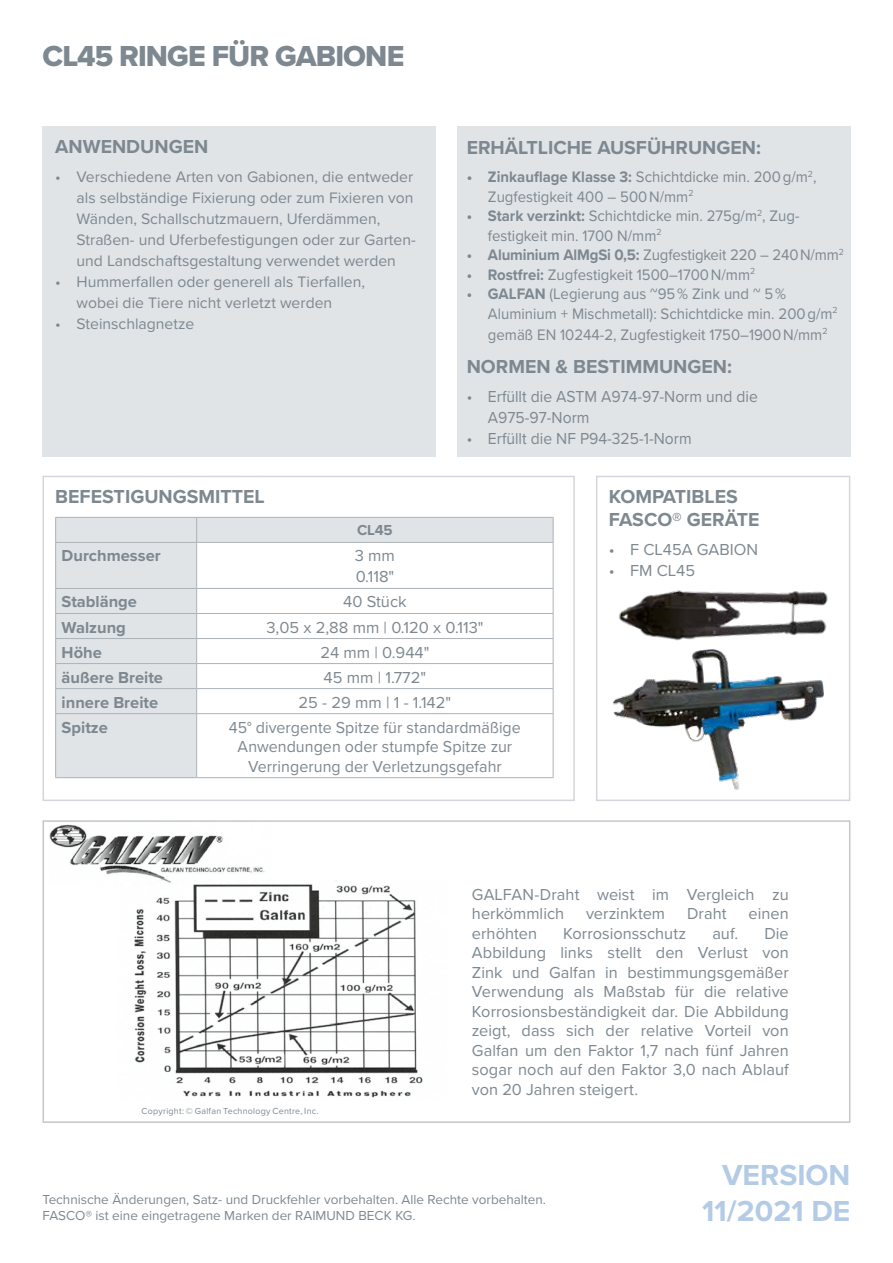
<style>
.page{position:relative;width:893px;height:1263px;background:#fff}
.page>*{position:absolute;margin:0;border:0;box-sizing:border-box;transform-origin:0 0}
.t1{font:30px "Proxima Nova Extrabld";letter-spacing:-.03em;color:#7d8890}
.t2{font:700 30px/36px "Proxima Nova";color:#b3cbe6;text-align:right}
.t3{font:700 19.5px/23.4px "Proxima Nova";color:#7d8890}
.t4{font:16.5px/19.5px "Proxima Nova";color:#7d8890}
.t5{font:16.5px/21px "Proxima Nova";color:#7d8890;scale:.95 1}
.t6{font:700 16.5px "Proxima Nova";color:#7d8890}
.t7{font:15.75px/19.5px "Proxima Nova";color:#7d8890;scale:.95 1}
.t8{font:15.75px/21px "Proxima Nova";color:#7d8890}
.t9{font:700 15px "Proxima Nova";color:#7d8890}
.t10{font:13.5px/16.5px "Proxima Nova";color:#7d8890}
.t11{font:9px "Proxima Nova";letter-spacing:.025em;color:#7d8890}
.s1{font-weight:700}
</style>
<div class="page">
<div style="left:43px;top:820px;width:807px;height:303px;border:2px solid #c5c7c7"></div>
<div style="left:457px;top:126px;width:393px;height:330px;background:#e1e4e7"></div>
<div style="left:596px;top:476px;width:254px;height:325px;background:#fff;border:2px solid #d3d7db"></div>
<div style="left:43px;top:126px;width:393px;height:330px;background:#e1e4e7"></div>
<img style="left:50px;top:820px;width:222px;height:61px">
<img style="left:134px;top:881px;width:289px;height:217px">
<img style="left:618px;top:590px;width:210px;height:60px">
<img style="left:614px;top:650px;width:210px;height:139px">
<div style="left:43px;top:476px;width:532px;height:325px;background:#fff;border:2px solid #d3d7db"></div>
<div style="left:56px;top:518px;width:497px;height:259px;background:#e1e4e7"></div>
<svg style="left:197px;top:543px;width:356px;height:234px"></svg>
<svg style="left:196px;top:518px;width:1px;height:24px"></svg>
<hr style="left:55px;top:542px;width:142px;height:1px;background:#abb3b9">
<hr style="left:197px;top:542px;width:356px;height:1px;background:#abb3b9">
<hr style="left:196px;top:543px;width:1px;height:45px;background:#abb3b9">
<hr style="left:55px;top:588px;width:142px;height:1px;background:#abb3b9">
<hr style="left:197px;top:588px;width:356px;height:1px;background:#abb3b9">
<hr style="left:55px;top:613px;width:142px;height:1px;background:#abb3b9">
<hr style="left:55px;top:638px;width:142px;height:1px;background:#abb3b9">
<hr style="left:55px;top:663px;width:142px;height:1px;background:#abb3b9">
<hr style="left:55px;top:688px;width:142px;height:1px;background:#abb3b9">
<hr style="left:55px;top:713px;width:142px;height:1px;background:#abb3b9">
<hr style="left:196px;top:714px;width:1px;height:63px;background:#abb3b9">
<hr style="left:55px;top:777px;width:142px;height:1px;background:#abb3b9">
<hr style="left:197px;top:777px;width:356px;height:1px;background:#abb3b9">
<hr style="left:55px;top:517px;width:142px;height:1px;background:#abb3b9">
<svg style="left:55px;top:518px;width:1px;height:24px"></svg>
<hr style="left:197px;top:517px;width:356px;height:1px;background:#abb3b9">
<svg style="left:553px;top:518px;width:1px;height:24px"></svg>
<hr style="left:55px;top:543px;width:1px;height:45px;background:#abb3b9">
<hr style="left:553px;top:543px;width:1px;height:45px;background:#abb3b9">
<svg style="left:55px;top:589px;width:1px;height:124px"></svg>
<svg style="left:196px;top:589px;width:358px;height:125px"></svg>
<hr style="left:55px;top:714px;width:1px;height:63px;background:#abb3b9">
<hr style="left:553px;top:714px;width:1px;height:63px;background:#abb3b9">
<h1 class="t1" style="left:43px;top:34px;width:363px">CL45 RINGE FÜR GABIONE</h1>
<p class="t3" style="left:55px;top:134px;width:155px">ANWENDUNGEN</p>
<p class="t8" style="left:77px;top:166px;width:341px;text-indent:-21px">• Verschiedene Arten von Gabionen, die entweder als selbständige Fixierung oder zum Fixieren von Wänden, Schallschutzmauern, Uferdämmen, Straßen- und Uferbefestigungen oder zur Garten&shy;und Landschaftsgestaltung verwendet werden</p>
<p class="t8" style="left:77px;top:271px;width:290px;text-indent:-21px">• Hummerfallen oder generell als Tierfallen, wobei die Tiere nicht verletzt werden</p>
<p class="t8" style="left:55px;top:313px;width:141px">• Steinschlagnetze</p>
<p class="t3" style="left:467px;top:135px;width:296px">ERHÄLTLICHE AUSFÜHRUNGEN:</p>
<p class="t7" style="left:488px;top:166px;width:347px;text-indent:-21px"><span class="s1">• Zinkauflage Klasse 3:</span> Schichtdicke min. 200 g/m<sup>2</sup>,<br>Zugfestigkeit 400 – 500 N/mm<sup>2</sup></p>
<p class="t7" style="left:488px;top:205px;width:330px;text-indent:-21px"><span class="s1">• Stark verzinkt:</span> Schichtdicke min. 275g/m<sup>2</sup>, Zug&shy;festigkeit min. 1700 N/mm<sup>2</sup></p>
<p class="t7" style="left:467px;top:244px;width:398px"><span class="s1">• Aluminium AlMgSi 0,5:</span> Zugfestigkeit 220 – 240 N/mm<sup>2</sup></p>
<p class="t7" style="left:467px;top:264px;width:305px"><span class="s1">• Rostfrei:</span> Zugfestigkeit 1500–1700 N/mm<sup>2</sup></p>
<p class="t7" style="left:488px;top:283px;width:370px;text-indent:-21px"><span class="s1">• GALFAN</span> (Legierung aus ~95 % Zink und ~ 5 %<br>Aluminium + Mischmetall): Schichtdicke min. 200 g/m<sup>2</sup></p>
<p class="t7" style="left:488px;top:324px;width:359px">gemäß EN 10244-2, Zugfestigkeit 1750–1900 N/mm<sup>2</sup></p>
<p class="t3" style="left:467px;top:354px;width:267px">NORMEN &amp; BESTIMMUNGEN:</p>
<p class="t5" style="left:488px;top:385px;width:286px;text-indent:-21px">• Erfüllt die ASTM A974-97-Norm und die<br>A975-97-Norm</p>
<p class="t5" style="left:467px;top:427px;width:238px">• Erfüllt die NF P94-325-1-Norm</p>
<p class="t3" style="left:55px;top:484px;width:211px">BEFESTIGUNGSMITTEL</p>
<p class="t9" style="left:357px;top:519px;width:37px">CL45</p>
<p class="t6" style="left:62px;top:544px;width:101px">Durchmesser</p>
<p class="t4" style="left:355px;top:545px;width:42px;line-height:21px">3 mm<br>0.118"</p>
<p class="t6" style="left:62px;top:590px;width:77px">Stablänge</p>
<p class="t4" style="left:343px;top:591px;width:65px">40 Stück</p>
<p class="t6" style="left:62px;top:615px;width:66px">Walzung</p>
<p class="t4" style="left:266px;top:616px;width:218px">3,05 x 2,88 mm | 0.120 x 0.113"</p>
<p class="t6" style="left:62px;top:640px;width:42px">Höhe</p>
<p class="t4" style="left:320px;top:642px;width:111px">24 mm | 0.944"</p>
<p class="t6" style="left:62px;top:665px;width:103px">äußere Breite</p>
<p class="t4" style="left:324px;top:667px;width:104px">45 mm | 1.772"</p>
<p class="t6" style="left:62px;top:690px;width:98px">innere Breite</p>
<p class="t4" style="left:299px;top:692px;width:154px">25 - 29 mm | 1 - 1.142"</p>
<p class="t6" style="left:62px;top:715px;width:48px">Spitze</p>
<p class="t4" style="left:229px;top:717px;width:293px;text-align:center">45° divergente Spitze für standardmäßige<br>Anwendungen oder stumpfe Spitze zur<br>Verringerung der Verletzungsgefahr</p>
<p class="t3" style="left:609px;top:484px;width:152px">KOMPATIBLES<br>FASCO® GERÄTE</p>
<p class="t4" style="left:609px;top:539px;width:151px">• F CL45A GABION</p>
<p class="t4" style="left:609px;top:560px;width:88px">• FM CL45</p>
<p class="t4" style="left:472px;top:884px;width:318px">GALFAN-Draht weist im Vergleich zu herkömmlich</p>
<p class="t4" style="left:586px;top:903px;width:81px">verzinktem</p>
<p class="t4" style="left:687px;top:903px;width:41px">Draht</p>
<p class="t4" style="left:748px;top:903px;width:42px">einen</p>
<p class="t11" style="left:142px;top:1104px;width:178px">Copyright: © Galfan Technology Centre, Inc.</p>
<p class="t4" style="left:472px;top:923px;width:67px">erhöhten</p>
<p class="t4" style="left:563px;top:923px;width:124px">Korrosionsschutz</p>
<p class="t4" style="left:712px;top:923px;width:27px">auf.</p>
<p class="t4" style="left:472px;top:923px;width:318px;text-align:justify;text-indent:292px">Die Abbildung links stellt den Verlust von Zink und Galfan in bestimmungsgemäßer Verwendung als Maßstab für die relative Korrosionsbeständigkeit dar. Die Abbildung zeigt, dass sich der relative Vorteil von Galfan um den Faktor 1,7 nach fünf Jahren sogar noch auf den Faktor 3,0 nach Ablauf von 20 Jahren steigert.</p>
<p class="t10" style="left:43px;top:1190px;width:505px">Technische Änderungen, Satz- und Druckfehler vorbehalten. Alle Rechte vorbehalten.<br>FASCO® ist eine eingetragene Marken der RAIMUND BECK KG.</p>
<h1 class="t2" style="left:702px;top:1156px;width:150px">VERSION<br>11/2021 DE</h1>
</div>
